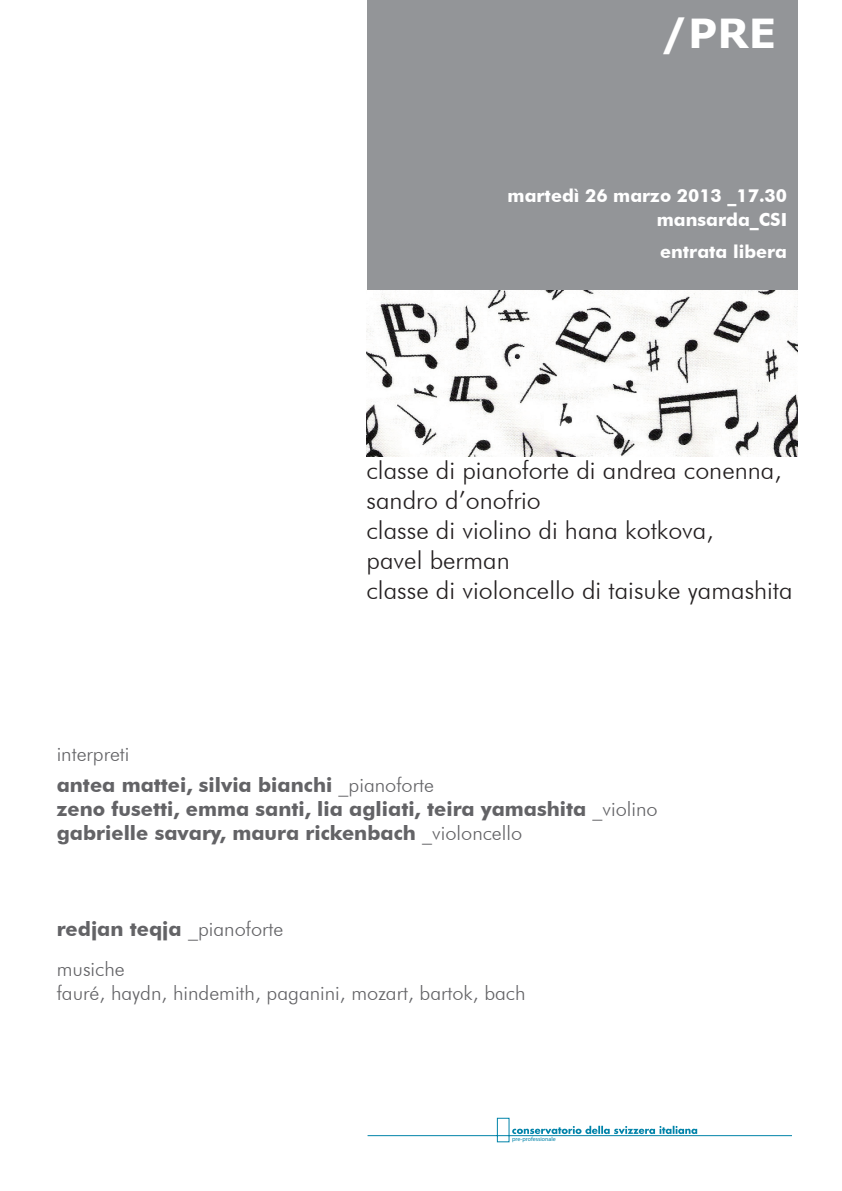
<style>
.page{position:relative;width:842px;height:1191px;background:#fff}
.page>*{position:absolute;margin:0;border:0;box-sizing:border-box;transform-origin:0 0}
.t1{font:700 40px "Verdana";color:#fff}
.t2{font:300 25px/30px "Futura BT";color:#231f20}
.t3{font:700 20px/24px "Futura BT";color:#636366}
.t4{font:300 20px/24px "Futura BT";color:#636366}
.t5{font:700 18px/24px "Futura BT";color:#fff;text-align:right}
.t6{font:6px "Myriad Pro";color:#0083a9}
.s1{font-weight:300}
</style>
<div class="page">
<div style="left:367px;top:0;width:430px;height:291px;background:#939598"></div>
<img style="left:367px;top:291px;width:430px;height:165px">
<svg style="left:368px;top:1117px;width:423px;height:25px"></svg>
<h1 class="t1" style="left:661px;top:5px;width:117px">/PRE</h1>
<p class="t5" style="left:508px;top:184px;width:281px">martedì 26 marzo 2013 _17.30 mansarda_CSI</p>
<p class="t5" style="left:660px;top:240px;width:128px">entrata libera</p>
<p class="t4" style="left:57px;top:741px;width:74px">interpreti</p>
<p class="t2" style="left:367px;top:455px;width:428px">classe di pianoforte di andrea conenna, sandro d’onofrio<br>classe di violino di hana kotkova,<br>pavel berman<br>classe di violoncello di taisuke yamashita</p>
<p class="t3" style="left:57px;top:773px;width:602px">antea mattei, silvia bianchi <span class="s1">_pianoforte<br></span>zeno fusetti, emma santi, lia agliati, teira yamashita <span class="s1">_violino </span>gabrielle savary, maura rickenbach <span class="s1">_violoncello</span></p>
<p class="t3" style="left:57px;top:916px;width:228px">redjan teqja <span class="s1">_pianoforte</span></p>
<p class="t4" style="left:57px;top:956px;width:470px">musiche<br>fauré, haydn, hindemith, paganini, mozart, bartok, bach</p>
<p class="t6" style="left:512px;top:1135px;width:45px">pre-professionale</p>
</div>
